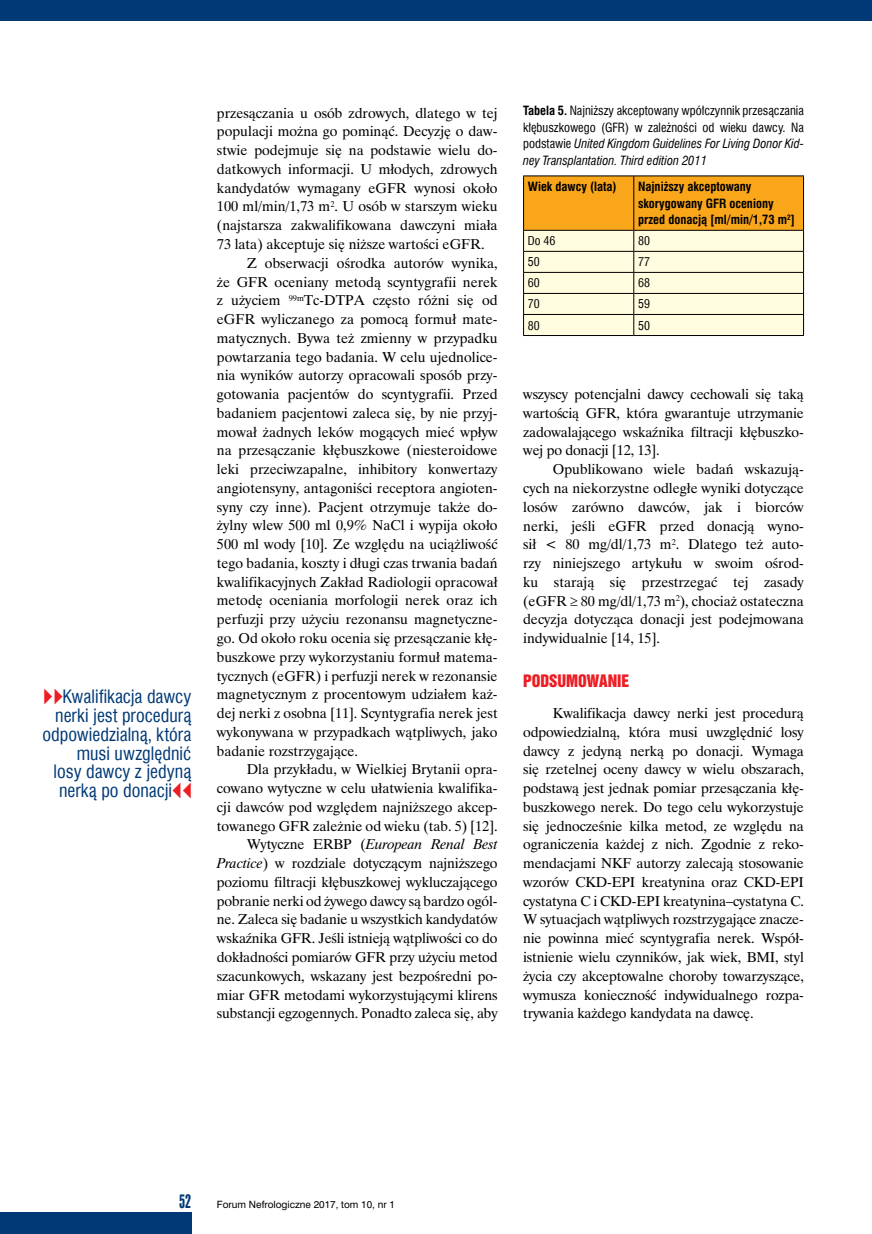
<style>
.page{position:relative;width:872px;height:1234px;background:#fff}
.page>*{position:absolute;margin:0;border:0;box-sizing:border-box;transform-origin:0 0}
.notka_lewa{font:18px/18.8px "Swis 721 Cn EU";color:#003976;text-align:right}
.t1{font:18px "Swis 924 EU";color:#003976}
._35_Śródtytuł_I{font:15.75px "Swis 921 EU";color:#ed1d24}
._30_Tekst{font:14.25px/18.8px "Time Ibis EE";color:#000;text-align:justify}
._40_Tabela_-_tytuł{font:12.45px/16.5px "Swis 721 Cn EU";color:#000;text-align:justify}
._40_Tabela_-_nagłówe{font:700 12.45px/16.5px "Swis 721 Cn EU";color:#000}
._40_Tabela_-_tekst{font:12px "Swis 721 Cn EU";color:#000}
.t2{font:9.3px "Swis 721 PL";color:#000}
.s1{font-family:"Newspaper Pi";color:#ed1d24}
.s2{font-style:italic}
.s3{font-weight:700}
</style>
<div class="page">
<div style="left:0;top:0;width:872px;height:21px;background:#003976"></div>
<div style="left:0;top:1212px;width:191px;height:21px;background:#003976"></div>
<hr style="left:523px;top:335px;width:111px;height:1px;background:#000">
<hr style="left:634px;top:335px;width:170px;height:1px;background:#000">
<hr style="left:523px;top:175px;width:111px;height:1px;background:#000">
<hr style="left:634px;top:175px;width:170px;height:1px;background:#000">
<svg style="left:523px;top:176px;width:281px;height:159px;background:#f1d493"></svg>
<p class="notka_lewa" style="left:43px;top:687px;width:150px"><span class="s1">VV</span>Kwalifikacja dawcy nerki jest procedurą odpowiedzialną, która musi uwzględnić<br>losy dawcy z jedyną nerką po donacji<span class="s1">CC</span></p>
<p class="_30_Tekst" style="left:217px;top:103px;width:282px">przesączania u osób zdrowych, dlatego w tej populacji można go pominąć. Decyzję o daw&shy;stwie podejmuje się na podstawie wielu do&shy;datkowych informacji. U młodych, zdrowych kandydatów wymagany eGFR wynosi około 100 ml/min/1,73 m<sup>2</sup>. U osób w starszym wieku (najstarsza zakwalifikowana dawczyni miała 73 lata) akceptuje się niższe wartości eGFR.</p>
<p class="_30_Tekst" style="left:217px;top:253px;width:282px;text-indent:30px">Z obserwacji ośrodka autorów wynika, że GFR oceniany metodą scyntygrafii nerek z użyciem <sup>99m</sup>Tc-DTPA często różni się od eGFR wyliczanego za pomocą formuł mate&shy;matycznych. Bywa też zmienny w przypadku powtarzania tego badania. W celu ujednolice&shy;nia wyników autorzy opracowali sposób przy&shy;gotowania pacjentów do scyntygrafii. Przed badaniem pacjentowi zaleca się, by nie przyj&shy;mował żadnych leków mogących mieć wpływ na przesączanie kłębuszkowe (niesteroidowe leki przeciwzapalne, inhibitory konwertazy angiotensyny, antagoniści receptora angioten&shy;syny czy inne). Pacjent otrzymuje także do&shy;żylny wlew 500 ml 0,9% NaCl i wypija około 500 ml wody [10]. Ze względu na uciążliwość tego badania, koszty i długi czas trwania badań kwalifikacyjnych Zakład Radiologii opracował metodę oceniania morfologii nerek oraz ich perfuzji przy użyciu rezonansu magnetyczne&shy;go. Od około roku ocenia się przesączanie kłę&shy;buszkowe przy wykorzystaniu formuł matema&shy;tycznych (eGFR) i perfuzji nerek w rezonansie magnetycznym z procentowym udziałem każ&shy;dej nerki z osobna [11]. Scyntygrafia nerek jest wykonywana w przypadkach wątpliwych, jako badanie rozstrzygające.</p>
<p class="_30_Tekst" style="left:217px;top:759px;width:282px;text-indent:30px">Dla przykładu, w Wielkiej Brytanii opra&shy;cowano wytyczne w celu ułatwienia kwalifika&shy;cji dawców pod względem najniższego akcep&shy;towanego GFR zależnie od wieku (tab. 5) [12].</p>
<p class="_30_Tekst" style="left:217px;top:834px;width:282px;text-indent:30px">Wytyczne ERBP (<span class="s2">European Renal Best Practice</span>) w rozdziale dotyczącym najniższego poziomu filtracji kłębuszkowej wykluczającego pobranie nerki od żywego dawcy są bardzo ogól&shy;ne. Zaleca się badanie u wszystkich kandydatów wskaźnika GFR. Jeśli istnieją wątpliwości co do dokładności pomiarów GFR przy użyciu metod szacunkowych, wskazany jest bezpośredni po&shy;miar GFR metodami wykorzystującymi klirens substancji egzogennych. Ponadto zaleca się, aby</p>
<p class="_40_Tabela_-_tytuł" style="left:523px;top:102px;width:282px"><span class="s3">Tabela 5.</span> Najniższy akceptowany wpółczynnik przesączania kłębuszkowego (GFR) w zależności od wieku dawcy. Na podstawie <span class="s2">United Kingdom Guidelines For Living Donor Kid&shy;ney Transplantation. Third edition 2011</span></p>
<p class="_40_Tabela_-_nagłówe" style="left:528px;top:179px;width:90px">Wiek dawcy (lata)</p>
<p class="_40_Tabela_-_nagłówe" style="left:638px;top:179px;width:158px">Najniższy akceptowany skorygowany GFR oceniony przed donacją [ml/min/1,73 m<sup>2</sup>]</p>
<p class="_40_Tabela_-_tekst" style="left:528px;top:233px;width:29px">Do 46</p>
<p class="_40_Tabela_-_tekst" style="left:638px;top:233px;width:13px">80</p>
<p class="_40_Tabela_-_tekst" style="left:528px;top:254px;width:13px">50</p>
<p class="_40_Tabela_-_tekst" style="left:638px;top:254px;width:13px">77</p>
<p class="_40_Tabela_-_tekst" style="left:528px;top:275px;width:13px">60</p>
<p class="_40_Tabela_-_tekst" style="left:638px;top:275px;width:13px">68</p>
<p class="_40_Tabela_-_tekst" style="left:528px;top:296px;width:13px">70</p>
<p class="_40_Tabela_-_tekst" style="left:638px;top:296px;width:13px">59</p>
<p class="_40_Tabela_-_tekst" style="left:528px;top:317px;width:13px">80</p>
<p class="_40_Tabela_-_tekst" style="left:638px;top:317px;width:13px">50</p>
<p class="_30_Tekst" style="left:523px;top:384px;width:282px">wszyscy potencjalni dawcy cechowali się taką wartością GFR, która gwarantuje utrzymanie zadowalającego wskaźnika filtracji kłębuszko&shy;wej po donacji [12, 13].</p>
<p class="_30_Tekst" style="left:523px;top:459px;width:282px;text-indent:30px">Opublikowano wiele badań wskazują&shy;cych na niekorzystne odległe wyniki dotyczące losów zarówno dawców, jak i biorców nerki, jeśli eGFR przed donacją wyno&shy;sił &lt; 80 mg/dl/1,73 m<sup>2</sup>. Dlatego też auto&shy;rzy niniejszego artykułu w swoim ośrod&shy;ku starają się przestrzegać tej zasady (eGFR ≥ 80 mg/dl/1,73 m<sup>2</sup>), chociaż ostateczna decyzja dotycząca donacji jest podejmowana indywidualnie [14, 15].</p>
<p class="_35_Śródtytuł_I" style="left:523px;top:670px;width:107px">PODSUMOWANIE</p>
<p class="_30_Tekst" style="left:523px;top:703px;width:282px;text-indent:30px">Kwalifikacja dawcy nerki jest procedurą odpowiedzialną, która musi uwzględnić losy dawcy z jedyną nerką po donacji. Wymaga się rzetelnej oceny dawcy w wielu obszarach, podstawą jest jednak pomiar przesączania kłę&shy;buszkowego nerek. Do tego celu wykorzystuje się jednocześnie kilka metod, ze względu na ograniczenia każdej z nich. Zgodnie z reko&shy;mendacjami NKF autorzy zalecają stosowanie wzorów CKD-EPI kreatynina oraz CKD-EPI cystatyna C i CKD-EPI kreatynina–cystatyna C.<br>W sytuacjach wątpliwych rozstrzygające znacze&shy;nie powinna mieć scyntygrafia nerek. Współ&shy;istnienie wielu czynników, jak wiek, BMI, styl życia czy akceptowalne choroby towarzyszące, wymusza konieczność indywidualnego rozpa&shy;trywania każdego kandydata na dawcę.</p>
<p class="t1" style="left:179px;top:1189px;width:14px">52</p>
<p class="t2" style="left:217px;top:1198px;width:180px">Forum Nefrologiczne 2017, tom 10, nr 1</p>
</div>
